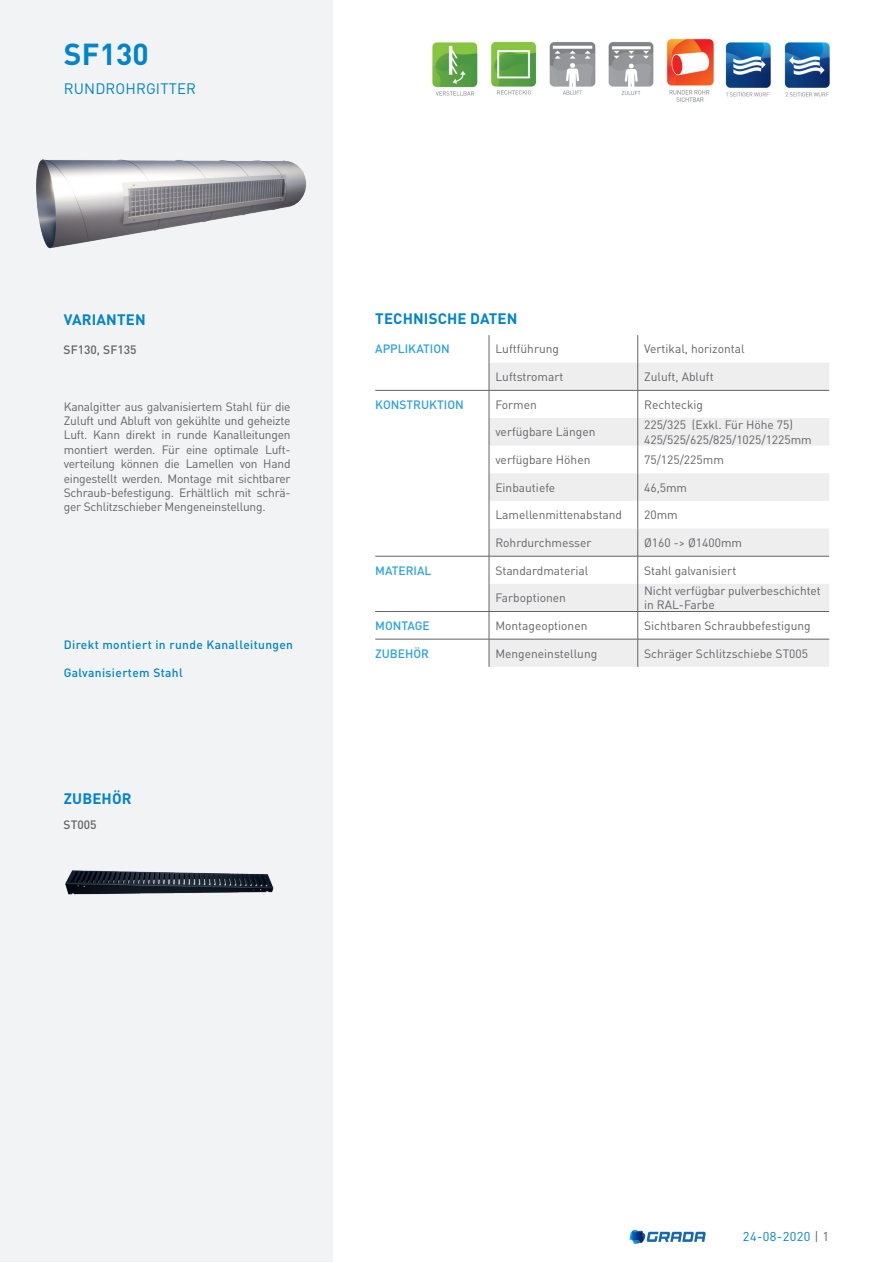
<style>
.page{position:relative;width:893px;height:1263px;background:#fff}
.page>*{position:absolute;margin:0;border:0;box-sizing:border-box;transform-origin:0 0}
.Productcode{font:700 30px "DIN Pro";letter-spacing:.005em;color:#0084ca}
.Subtitel{font:700 15px "DIN Pro";letter-spacing:.01em;color:#0084ca}
.Product{font:15px "DIN Pro";letter-spacing:.01em;color:#0084ca}
.t1{font:12.75px "DIN Pro";letter-spacing:.03em;color:#0084ca}
.Omschrijving{font:12px/14.4px "DIN Pro";color:#636366}
.Bullet_points{font:500 12px "DIN Pro";letter-spacing:.03em;color:#0084ca}
.t2{font:500 12px "DIN Pro";color:#2aa2db}
.Toebehoren{font:500 12px "DIN Pro";letter-spacing:.005em;color:#636366}
.s1{color:#636366}
</style>
<div class="page">
<svg style="left:629px;top:1230px;width:77px;height:14px"></svg>
<div style="left:0;top:1px;width:332px;height:1261px;background:#f2f3f4"></div>
<svg style="left:490px;top:363px;width:339px;height:304px;fill:#eeeeef"></svg>
<svg style="left:489px;top:335px;width:1px;height:332px"></svg>
<svg style="left:637px;top:335px;width:1px;height:332px"></svg>
<hr style="left:375px;top:390px;width:114px;height:1px;background:#636366">
<hr style="left:489px;top:390px;width:149px;height:1px;background:#636366">
<hr style="left:638px;top:390px;width:191px;height:1px;background:#636366">
<hr style="left:375px;top:639px;width:114px;height:1px;background:#636366">
<hr style="left:489px;top:639px;width:149px;height:1px;background:#636366">
<hr style="left:638px;top:639px;width:191px;height:1px;background:#636366">
<hr style="left:375px;top:556px;width:114px;height:1px;background:#636366">
<hr style="left:489px;top:556px;width:149px;height:1px;background:#636366">
<hr style="left:638px;top:556px;width:191px;height:1px;background:#636366">
<hr style="left:375px;top:611px;width:114px;height:1px;background:#636366">
<hr style="left:489px;top:611px;width:149px;height:1px;background:#636366">
<hr style="left:638px;top:611px;width:191px;height:1px;background:#636366">
<img style="left:432px;top:42px;width:46px;height:54px">
<img style="left:491px;top:41px;width:46px;height:54px">
<img style="left:784px;top:42px;width:46px;height:55px">
<img style="left:725px;top:42px;width:46px;height:55px">
<img style="left:667px;top:38px;width:47px;height:64px">
<img style="left:549px;top:42px;width:47px;height:53px">
<img style="left:608px;top:42px;width:46px;height:54px">
<img style="left:36px;top:159px;width:271px;height:90px">
<img style="left:65px;top:870px;width:209px;height:25px">
<p class="Productcode" style="left:64px;top:30px;width:86px">SF130</p>
<p class="Product" style="left:64px;top:78px;width:134px">RUNDROHRGITTER</p>
<p class="Subtitel" style="left:64px;top:307px;width:83px">VARIANTEN</p>
<p class="Subtitel" style="left:375px;top:306px;width:144px">TECHNISCHE DATEN</p>
<p class="t2" style="left:375px;top:339px;width:76px">APPLIKATION</p>
<p class="Omschrijving" style="left:495px;top:341px;width:65px">Luftfü hrung</p>
<p class="Omschrijving" style="left:644px;top:341px;width:102px">Vertikal, horizontal</p>
<p class="Omschrijving" style="left:495px;top:369px;width:70px">Luftstromart</p>
<p class="Omschrijving" style="left:644px;top:369px;width:71px">Zuluft, Abluft</p>
<p class="t2" style="left:375px;top:395px;width:90px">KONSTRUKTION</p>
<p class="Omschrijving" style="left:495px;top:397px;width:43px">Formen</p>
<p class="Omschrijving" style="left:644px;top:397px;width:60px">Rechteckig</p>
<p class="Omschrijving" style="left:495px;top:424px;width:102px">verfügbare Längen</p>
<p class="Omschrijving" style="left:644px;top:417px;width:169px">225/325 (Exkl. Fü r Höhe 75)<br>425/525/625/825/1025/1225mm</p>
<p class="Omschrijving" style="left:495px;top:452px;width:97px">verfügbare Höhen</p>
<p class="Omschrijving" style="left:644px;top:452px;width:81px">75/125/225mm</p>
<p class="Omschrijving" style="left:495px;top:480px;width:61px">Einbautiefe</p>
<p class="Omschrijving" style="left:644px;top:480px;width:45px">46,5mm</p>
<p class="Omschrijving" style="left:495px;top:507px;width:128px">Lamellenmittenabstand</p>
<p class="Omschrijving" style="left:644px;top:507px;width:35px">20mm</p>
<p class="Omschrijving" style="left:495px;top:535px;width:98px">Rohrdurchmesser</p>
<p class="Omschrijving" style="left:644px;top:535px;width:99px">Ø160 -&gt; Ø1400mm</p>
<p class="t2" style="left:375px;top:561px;width:58px">MATERIAL</p>
<p class="Omschrijving" style="left:495px;top:563px;width:95px">Standardmaterial</p>
<p class="Omschrijving" style="left:644px;top:563px;width:94px">Stahl galvanisiert</p>
<p class="Omschrijving" style="left:495px;top:590px;width:72px">Farboptionen</p>
<p class="Omschrijving" style="left:644px;top:583px;width:178px">Nicht verfügbar pulverbeschichtet in RAL-Farbe</p>
<p class="t2" style="left:375px;top:616px;width:56px">MONTAGE</p>
<p class="Omschrijving" style="left:495px;top:618px;width:94px">Montageoptionen</p>
<p class="Omschrijving" style="left:644px;top:618px;width:168px">Sichtbaren Schraubbefestigung</p>
<p class="t2" style="left:375px;top:643px;width:55px">ZUBEHÖR</p>
<p class="Omschrijving" style="left:495px;top:646px;width:103px">Mengeneinstellung</p>
<p class="Omschrijving" style="left:644px;top:646px;width:165px">Schräger Schlitzschiebe ST005</p>
<p class="Toebehoren" style="left:63px;top:340px;width:75px">SF130, SF135</p>
<p class="Omschrijving" style="left:64px;top:399px;width:228px;text-align:justify">Kanalgitter aus galvanisiertem Stahl für die Zuluft und Abluft von gekühlte und geheizte Luft. Kann direkt in runde Kanalleitungen montiert werden. Für eine optimale Luft&shy;verteilung können die Lamellen von Hand eingestellt werden. Montage mit sichtbarer Schraub-befestigung. Erhältlich mit schrä- ger Schlitzschieber Mengeneinstellung.</p>
<p class="Bullet_points" style="left:64px;top:635px;width:231px">Direkt montiert in runde Kanalleitungen</p>
<p class="Bullet_points" style="left:64px;top:663px;width:121px">Galvanisiertem Stahl</p>
<p class="Subtitel" style="left:64px;top:786px;width:69px">ZUBEHÖR</p>
<p class="Toebehoren" style="left:63px;top:815px;width:35px">ST005</p>
<p class="t1" style="left:743px;top:1228px;width:88px">24-08-2020 <span class="s1">| 1</span></p>
</div>
